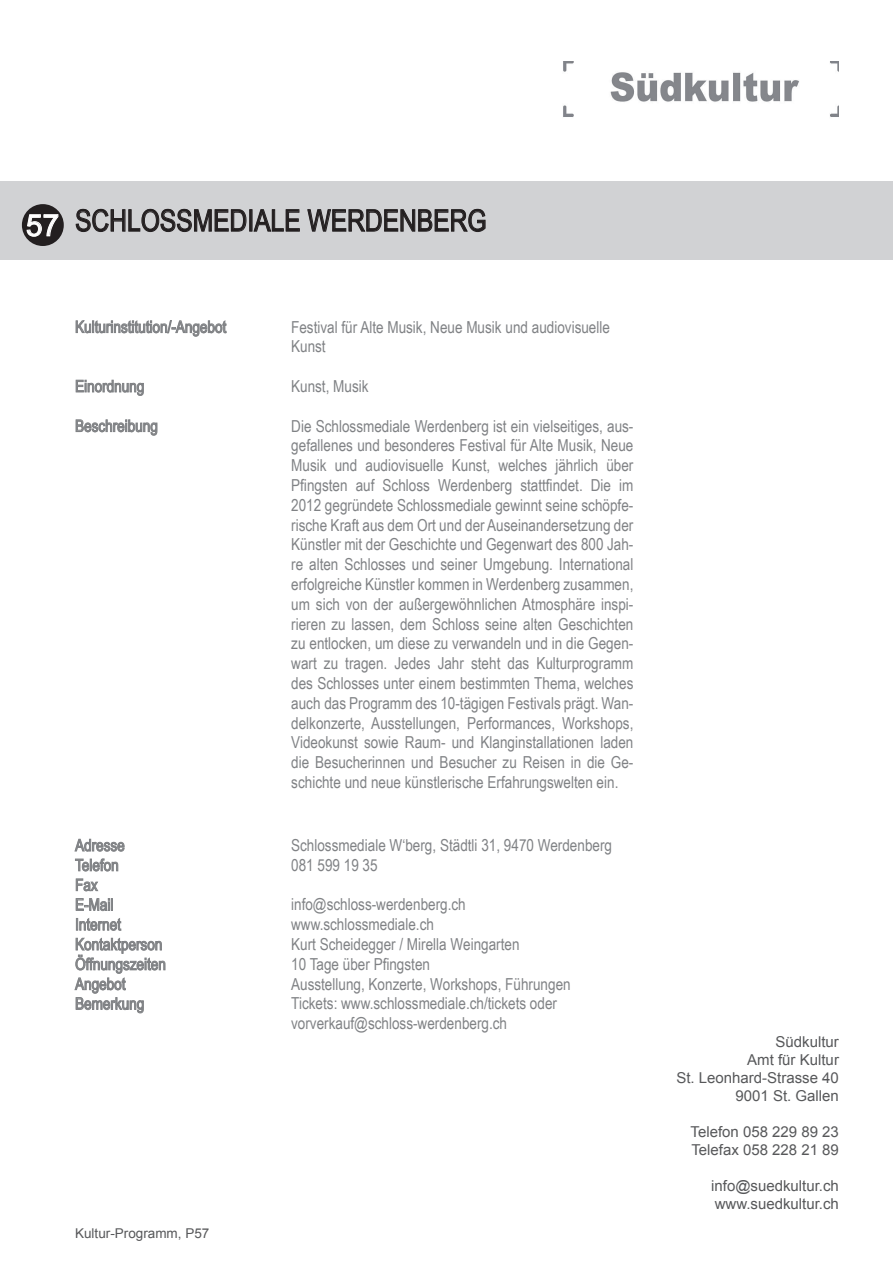
<style>
.page{position:relative;width:893px;height:1263px;background:#fff}
.page>*{position:absolute;margin:0;border:0;box-sizing:border-box;transform-origin:0 0}
.t1{font:30px "Arial Narrow";color:#231f20}
.t2{font:30px "Arial";color:#fff}
.t3{font:16.5px/19.8px "Arial Narrow";color:#808285}
.t4{font:15px/18px "Arial";color:#57585a}
.t5{font:13.5px "Arial";color:#57585a}
</style>
<div class="page">
<div style="left:0;top:181px;width:893px;height:78px;background:#d1d2d4"></div>
<img style="left:563px;top:61px;width:276px;height:56px">
<svg style="left:76px;top:209px;width:170px;height:23px"></svg>
<div style="left:249px;top:209px;width:3px;height:22px;border:1px solid #231f20"></div>
<svg style="left:254px;top:209px;width:46px;height:23px"></svg>
<svg style="left:307px;top:209px;width:178px;height:23px"></svg>
<svg style="left:76px;top:320px;width:151px;height:16px"></svg>
<svg style="left:76px;top:380px;width:68px;height:16px"></svg>
<svg style="left:76px;top:419px;width:81px;height:16px"></svg>
<svg style="left:74px;top:838px;width:51px;height:14px"></svg>
<svg style="left:75px;top:858px;width:43px;height:13px"></svg>
<svg style="left:76px;top:878px;width:22px;height:13px"></svg>
<svg style="left:76px;top:898px;width:37px;height:13px"></svg>
<svg style="left:76px;top:918px;width:45px;height:13px"></svg>
<svg style="left:74px;top:938px;width:91px;height:75px"></svg>
<div style="left:22px;top:204px;width:42px;height:42px;background:#231f20;border-radius:50%"></div>
<svg style="left:27px;top:214px;width:32px;height:23px"></svg>
<h1 class="t2" style="left:26px;top:206px;width:35px">57</h1>
<h1 class="t1" style="left:75px;top:199px;width:413px">SCHLOSSMEDIALE WERDENBERG</h1>
<p class="t3" style="left:75px;top:316px;width:153px">Kulturinstitution/-Angebot</p>
<p class="t3" style="left:291px;top:316px;width:320px">Festival für Alte Musik, Neue Musik und audiovisuelle<br>Kunst</p>
<p class="t3" style="left:75px;top:376px;width:71px">Einordnung</p>
<p class="t3" style="left:291px;top:376px;width:79px">Kunst, Musik</p>
<p class="t3" style="left:75px;top:415px;width:84px">Beschreibung</p>
<p class="t3" style="left:291px;top:415px;width:344px;text-align:justify">Die Schlossmediale Werdenberg ist ein vielseitiges, aus&shy;gefallenes und besonderes Festival für Alte Musik, Neue Musik und audiovisuelle Kunst, welches jährlich über Pfingsten auf Schloss Werdenberg stattfindet. Die im 2012 gegründete Schlossmediale gewinnt seine schöpfe&shy;rische Kraft aus dem Ort und der Auseinandersetzung der Künstler mit der Geschichte und Gegenwart des 800 Jah&shy;re alten Schlosses und seiner Umgebung. International erfolgreiche Künstler kommen in Werdenberg zusammen, um sich von der außergewöhnlichen Atmosphäre inspi&shy;rieren zu lassen, dem Schloss seine alten Geschichten zu entlocken, um diese zu verwandeln und in die Gegen&shy;wart zu tragen. Jedes Jahr steht das Kulturprogramm des Schlosses unter einem bestimmten Thema, welches auch das Programm des 10-tägigen Festivals prägt. Wan&shy;delkonzerte, Ausstellungen, Performances, Workshops, Videokunst sowie Raum- und Klanginstallationen laden die Besucherinnen und Besucher zu Reisen in die Ge&shy;schichte und neue künstlerische Erfahrungswelten ein.</p>
<p class="t3" style="left:75px;top:835px;width:51px">Adresse</p>
<p class="t3" style="left:291px;top:835px;width:322px">Schlossmediale W‘berg, Städtli 31, 9470 Werdenberg</p>
<p class="t3" style="left:75px;top:854px;width:45px">Telefon</p>
<p class="t3" style="left:291px;top:854px;width:88px">081 599 19 35</p>
<p class="t3" style="left:75px;top:874px;width:40px">Fax<br>E-Mail</p>
<p class="t3" style="left:291px;top:894px;width:176px">info@schloss-werdenberg.ch</p>
<p class="t3" style="left:75px;top:914px;width:47px">Internet</p>
<p class="t3" style="left:291px;top:914px;width:144px">www.schlossmediale.ch</p>
<p class="t3" style="left:75px;top:934px;width:89px">Kontaktperson</p>
<p class="t3" style="left:291px;top:934px;width:230px">Kurt Scheidegger / Mirella Weingarten</p>
<p class="t3" style="left:75px;top:953px;width:92px">Öffnungszeiten</p>
<p class="t3" style="left:291px;top:953px;width:140px">10 Tage über Pfingsten</p>
<p class="t3" style="left:75px;top:973px;width:52px">Angebot</p>
<p class="t3" style="left:291px;top:973px;width:281px">Ausstellung, Konzerte, Workshops, Führungen</p>
<p class="t3" style="left:75px;top:993px;width:71px">Bemerkung</p>
<p class="t3" style="left:291px;top:993px;width:267px">Tickets: www.schlossmediale.ch/tickets oder vorverkauf@schloss-werdenberg.ch</p>
<p class="t5" style="left:75px;top:1224px;width:136px">Kultur-Programm, P57</p>
<p class="t4" style="left:676px;top:1033px;width:164px;text-align:right">Südkultur<br>Amt für Kultur<br>St. Leonhard-Strasse 40<br>9001 St. Gallen</p>
<p class="t4" style="left:690px;top:1123px;width:150px">Telefon 058 229 89 23<br>Telefax 058 228 21 89</p>
<p class="t4" style="left:711px;top:1177px;width:129px">info@suedkultur.ch www.suedkultur.ch</p>
</div>
